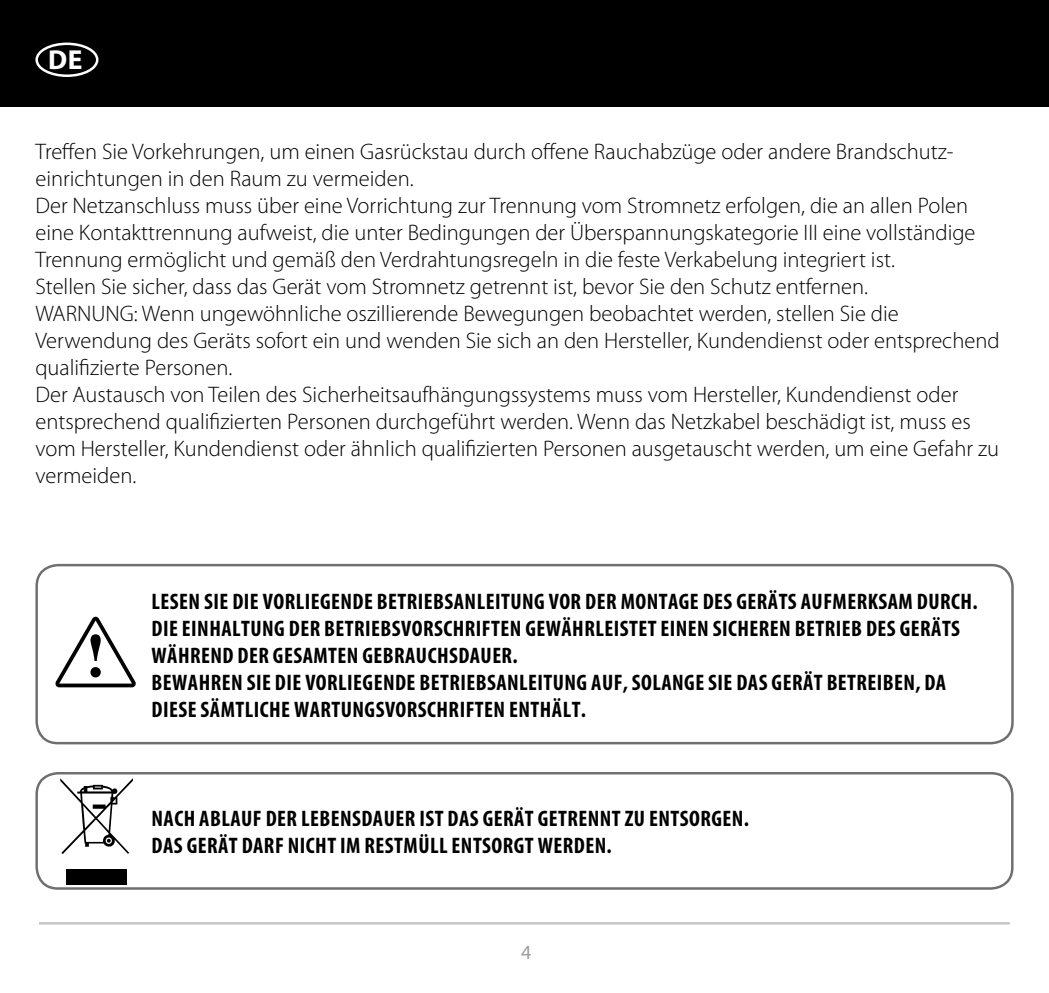
<style>
.page{position:relative;width:1049px;height:993px;background:#fff}
.page>*{position:absolute;margin:0;border:0;box-sizing:border-box;transform-origin:0 0}
.t1{font:700 27.5px "Myriad Pro";color:#fff}
.t2{font:300 22.5px/27px "Myriad Pro";color:#000}
.t3{font:700 condensed 22.5px/27px "Myriad Pro";letter-spacing:.02em;color:#000}
.t4{font:20px "Myriad Pro";color:#9d9d9c}
</style>
<div class="page">
<div style="left:0;top:0;width:1049px;height:106px;background:#000"></div>
<div style="left:35px;top:43px;width:63px;height:34px;border:2px solid #fff;border-radius:50%"></div>
<hr style="left:39px;top:921px;width:971px;height:3px;background:#c6c6c6">
<div style="left:35px;top:563px;width:979px;height:181px;border:2px solid #706f6f;border-radius:21px"></div>
<svg style="left:55px;top:616px;width:81px;height:71px"></svg>
<div style="left:35px;top:771px;width:978px;height:118px;border:2px solid #706f6f;border-radius:21px"></div>
<svg style="left:60px;top:778px;width:73px;height:75px"></svg>
<div style="left:66px;top:869px;width:61px;height:15px;background:#000"></div>
<p class="t1" style="left:48px;top:42px;width:36px">DE</p>
<p class="t2" style="left:35px;top:138px;width:966px">Treffen Sie Vorkehrungen, um einen Gasrückstau durch offene Rauchabzüge oder andere Brandschutz&shy;einrichtungen in den Raum zu vermeiden.<br>Der Netzanschluss muss über eine Vorrichtung zur Trennung vom Stromnetz erfolgen, die an allen Polen eine Kontakttrennung aufweist, die unter Bedingungen der Überspannungskategorie III eine vollständige Trennung ermöglicht und gemäß den Verdrahtungsregeln in die feste Verkabelung integriert ist.<br>Stellen Sie sicher, dass das Gerät vom Stromnetz getrennt ist, bevor Sie den Schutz entfernen.<br>WARNUNG: Wenn ungewöhnliche oszillierende Bewegungen beobachtet werden, stellen Sie die Verwendung des Geräts sofort ein und wenden Sie sich an den Hersteller, Kundendienst oder entsprechend qualifizierte Personen.<br>Der Austausch von Teilen des Sicherheitsaufhängungssystems muss vom Hersteller, Kundendienst oder entsprechend qualifizierten Personen durchgeführt werden. Wenn das Netzkabel beschädigt ist, muss es vom Hersteller, Kundendienst oder ähnlich qualifizierten Personen ausgetauscht werden, um eine Gefahr zu vermeiden.</p>
<p class="t3" style="left:152px;top:587px;width:827px">LESEN SIE DIE VORLIEGENDE BETRIEBSANLEITUNG VOR DER MONTAGE DES GERÄTS AUFMERKSAM DURCH.<br>DIE EINHALTUNG DER BETRIEBSVORSCHRIFTEN GEWÄHRLEISTET EINEN SICHEREN BETRIEB DES GERÄTS WÄHREND DER GESAMTEN GEBRAUCHSDAUER.<br>BEWAHREN SIE DIE VORLIEGENDE BETRIEBSANLEITUNG AUF, SOLANGE SIE DAS GERÄT BETREIBEN, DA DIESE SÄMTLICHE WARTUNGSVORSCHRIFTEN ENTHÄLT.</p>
<p class="t3" style="left:152px;top:804px;width:599px">NACH ABLAUF DER LEBENSDAUER IST DAS GERÄT GETRENNT ZU ENTSORGEN.<br>DAS GERÄT DARF NICHT IM RESTMÜLL ENTSORGT WERDEN.</p>
<p class="t4" style="left:521px;top:939px;width:12px">4</p>
</div>
